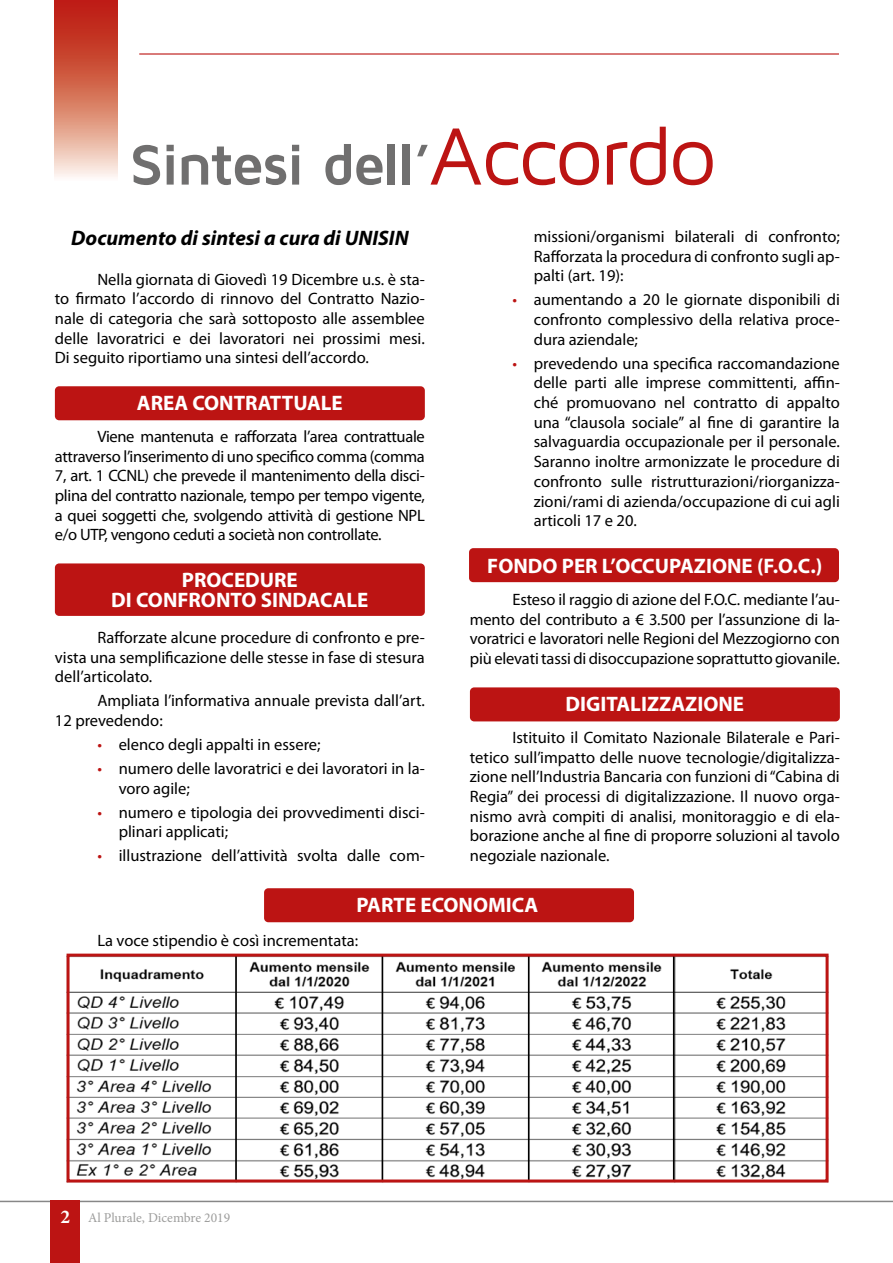
<style>
.page{position:relative;width:893px;height:1263px;background:#fff}
.page>*{position:absolute;margin:0;border:0;box-sizing:border-box;transform-origin:0 0}
.t1{font:700 58.8px "Maven Pro";letter-spacing:-.045em;color:#706f6f}
.t2{font:700 21px/19.6px "Myriad Pro";color:#fff;text-align:center}
.t3{font:italic 700 21px "Myriad Pro";color:#000}
.t4{font:16.5px/19.6px "Myriad Pro";color:#000;text-align:justify}
.t5{font:13.5px "Minion Pro";color:#9d9d9c}
.s1{font-weight:400;font-size:84px;color:#bc1413}
.s2{color:#bc1413}
.s3{font-weight:700;font-size:19.5px;color:#fff}
</style>
<div class="page">
<div style="left:264px;top:888px;width:370px;height:34px;background:#bc1413;border-radius:4px"></div>
<div style="left:470px;top:687px;width:370px;height:34px;background:#bc1413;border-radius:4px"></div>
<div style="left:469px;top:548px;width:370px;height:34px;background:#bc1413;border-radius:4px"></div>
<div style="left:55px;top:386px;width:370px;height:34px;background:#bc1413;border-radius:4px"></div>
<div style="left:55px;top:563px;width:370px;height:53px;background:#bc1413;border-radius:4px"></div>
<img style="left:66px;top:953px;width:763px;height:230px">
<hr style="left:139px;top:53px;width:700px;height:2px;background:#bc1413">
<hr style="left:0;top:1201px;width:893px;height:1px;background:#878787">
<div style="left:51px;top:1201px;width:29px;height:62px;background:#bc1413"></div>
<svg style="left:54px;top:0;width:64px;height:177px;background:#d67461"></svg>
<hr style="left:235px;top:955px;width:2px;height:226px;background:#000">
<hr style="left:382px;top:955px;width:1px;height:226px;background:#000">
<hr style="left:528px;top:955px;width:1px;height:226px;background:#000">
<hr style="left:673px;top:955px;width:1px;height:226px;background:#000">
<div style="left:67px;top:953px;width:762px;height:229px;border:3px solid #bc1413"></div>
<h1 class="t1" style="left:130px;top:134px;width:588px">Sintesi dell’<span class="s1">Accordo</span></h1>
<p class="t3" style="left:71px;top:224px;width:339px">Documento di sintesi a cura di UNISIN</p>
<p class="t4" style="left:55px;top:269px;width:371px;text-indent:43px">Nella giornata di Giovedì 19 Dicembre u.s. è sta&shy;to firmato l’accordo di rinnovo del Contratto Nazio&shy;nale di categoria che sarà sottoposto alle assemblee delle lavoratrici e dei lavoratori nei prossimi mesi.<br>Di seguito riportiamo una sintesi dell’accordo.</p>
<p class="t2" style="left:137px;top:393px;width:207px">AREA CONTRATTUALE</p>
<p class="t4" style="left:55px;top:426px;width:371px;text-indent:43px">Viene mantenuta e rafforzata l’area contrattuale attraverso l’inserimento di uno specifico comma (comma 7, art. 1 CCNL) che prevede il mantenimento della disci&shy;plina del contratto nazionale, tempo per tempo vigente, a quei soggetti che, svolgendo attività di gestione NPL e/o UTP, vengono ceduti a società non controllate.</p>
<p class="t2" style="left:111px;top:570px;width:259px">PROCEDURE<br>DI CONFRONTO SINDACALE</p>
<p class="t4" style="left:55px;top:627px;width:371px;text-indent:43px">Rafforzate alcune procedure di confronto e pre&shy;vista una semplificazione delle stesse in fase di stesura dell’articolato.</p>
<p class="t4" style="left:55px;top:691px;width:371px;text-indent:43px">Ampliata l’informativa annuale prevista dall’art.<br>12 prevedendo:</p>
<p class="t4" style="left:97px;top:734px;width:225px"><span class="s2">•</span> elenco degli appalti in essere;</p>
<p class="t4" style="left:119px;top:758px;width:308px;text-indent:-21px"><span class="s2">•</span> numero delle lavoratrici e dei lavoratori in la&shy;voro agile;</p>
<p class="t4" style="left:119px;top:802px;width:308px;text-indent:-21px"><span class="s2">•</span> numero e tipologia dei provvedimenti disci&shy;plinari applicati;</p>
<p class="t4" style="left:97px;top:845px;width:329px"><span class="s2">•</span> illustrazione dell’attività svolta dalle com-</p>
<p class="t4" style="left:534px;top:226px;width:308px">missioni/organismi bilaterali di confronto; Rafforzata la procedura di confronto sugli ap&shy;palti (art. 19):</p>
<p class="t4" style="left:534px;top:290px;width:308px;text-indent:-21px"><span class="s2">•</span> aumentando a 20 le giornate disponibili di confronto complessivo della relativa proce&shy;dura aziendale;</p>
<p class="t4" style="left:534px;top:353px;width:308px;text-indent:-21px"><span class="s2">•</span> prevedendo una specifica raccomandazione delle parti alle imprese committenti, affin&shy;ché promuovano nel contratto di appalto una “clausola sociale” al fine di garantire la salvaguardia occupazionale per il personale.<br>Saranno inoltre armonizzate le procedure di confronto sulle ristrutturazioni/riorganizza&shy;zioni/rami di azienda/occupazione di cui agli articoli 17 e 20.</p>
<p class="t2" style="left:487px;top:555px;width:337px">FONDO PER L’OCCUPAZIONE (F.O.C.)</p>
<p class="t4" style="left:470px;top:589px;width:371px;text-indent:43px">Esteso il raggio di azione del F.O.C. mediante l’au&shy;mento del contributo a € 3.500 per l’assunzione di la&shy;voratrici e lavoratori nelle Regioni del Mezzogiorno con più elevati tassi di disoccupazione soprattutto giovanile.</p>
<p class="t2" style="left:566px;top:693px;width:180px">DIGITALIZZAZIONE</p>
<p class="t4" style="left:470px;top:727px;width:371px;text-indent:43px">Istituito il Comitato Nazionale Bilaterale e Pari&shy;tetico sull’impatto delle nuove tecnologie/digitalizza&shy;zione nell’Industria Bancaria con funzioni di “Cabina di Regia” dei processi di digitalizzazione. Il nuovo orga&shy;nismo avrà compiti di analisi, monitoraggio e di ela&shy;borazione anche al fine di proporre soluzioni al tavolo negoziale nazionale.</p>
<p class="t2" style="left:356px;top:894px;width:184px">PARTE ECONOMICA</p>
<p class="t4" style="left:97px;top:930px;width:262px">La voce stipendio è così incrementata:</p>
<p class="t5" style="left:60px;top:1208px;width:171px"><span class="s3">2</span> Al Plurale, Dicembre 2019</p>
</div>
